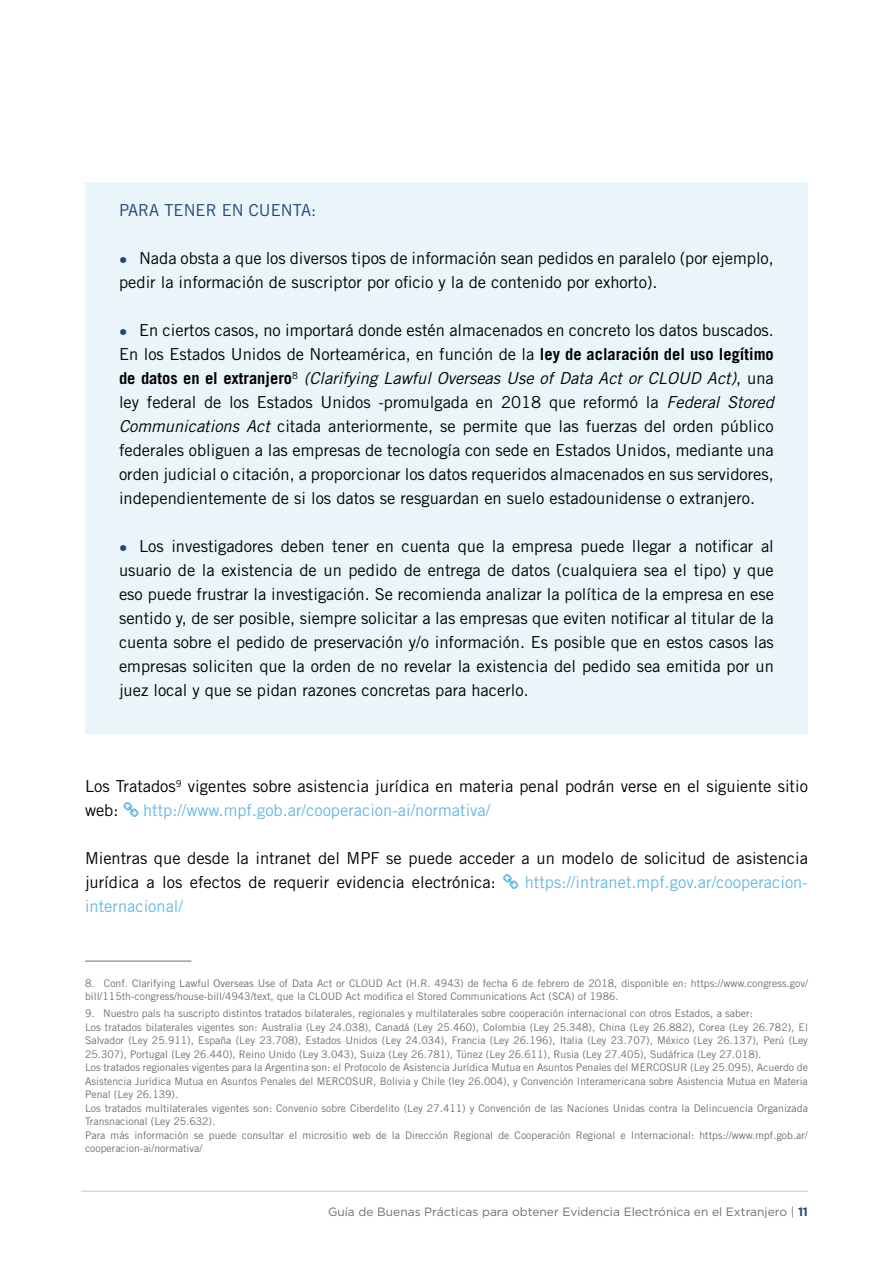
<style>
.page{position:relative;width:893px;height:1263px;background:#fff}
.page>*{position:absolute;margin:0;border:0;box-sizing:border-box;transform-origin:0 0}
.t1{font:16.5px/24px "Trade Gothic LT Std";color:#000}
.t2{font:16.5px "Trade Gothic LT Std";color:#68b8e5}
.t3{font:16.5px "Trade Gothic LT Std";color:#234379}
.t4{font:12px "Gotham";color:#706f6f}
.t5{font:10.5px/13.5px "Trade Gothic LT Std";color:#706f6f}
.s1{color:#234379}
.s2{font-weight:700}
.s3{font-style:italic}
.s4{font-weight:700;color:#27447b}
</style>
<div class="page">
<hr style="left:81px;top:1191px;width:727px;height:1px;background:#c8c8c8">
<div style="left:85px;top:183px;width:723px;height:46px;background:#e9f5f8"></div>
<div style="left:85px;top:207px;width:723px;height:46px;background:#e9f5f8"></div>
<div style="left:85px;top:231px;width:723px;height:70px;background:#e9f5f8"></div>
<div style="left:85px;top:279px;width:723px;height:46px;background:#e9f5f8"></div>
<div style="left:85px;top:303px;width:723px;height:214px;background:#e9f5f8"></div>
<div style="left:85px;top:495px;width:723px;height:46px;background:#e9f5f8"></div>
<div style="left:85px;top:519px;width:723px;height:190px;background:#e9f5f8"></div>
<div style="left:85px;top:687px;width:723px;height:46px;background:#e9f5f8"></div>
<hr style="left:85px;top:961px;width:106px;height:1px;background:#706f6f">
<p class="t3" style="left:119px;top:200px;width:199px">PARA TENER EN CUENTA:</p>
<p class="t1" style="left:119px;top:246px;width:656px"><span class="s1">•</span> Nada obsta a que los diversos tipos de información sean pedidos en paralelo (por ejemplo, pedir la información de suscriptor por oficio y la de contenido por exhorto).</p>
<p class="t1" style="left:119px;top:318px;width:656px;text-align:justify"><span class="s1">•</span> En ciertos casos, no importará donde estén almacenados en concreto los datos buscados.<br>En los Estados Unidos de Norteamérica, en función de la <span class="s2">ley de aclaración del uso legítimo de datos en el extranjero</span><sup>8</sup> <span class="s3">(Clarifying Lawful Overseas Use of Data Act or CLOUD Act)</span>, una ley federal de los Estados Unidos -promulgada en 2018 que reformó la <span class="s3">Federal Stored Communications Act</span> citada anteriormente, se permite que las fuerzas del orden pú blico federales obliguen a las empresas de tecnología con sede en Estados Unidos, mediante una orden judicial o citación, a proporcionar los datos requeridos almacenados en sus servidores, independientemente de si los datos se resguardan en suelo estadounidense o extranjero.</p>
<p class="t1" style="left:119px;top:534px;width:656px;text-align:justify"><span class="s1">•</span> Los investigadores deben tener en cuenta que la empresa puede llegar a notificar al usuario de la existencia de un pedido de entrega de datos (cualquiera sea el tipo) y que eso puede frustrar la investigación. Se recomienda analizar la política de la empresa en ese sentido y, de ser posible, siempre solicitar a las empresas que eviten notificar al titular de la cuenta sobre el pedido de preservación y/o información. Es posible que en estos casos las empresas soliciten que la orden de no revelar la existencia del pedido sea emitida por un juez local y que se pidan razones concretas para hacerlo.</p>
<p class="t1" style="left:85px;top:774px;width:724px">Los Tratados<sup>9</sup> vigentes sobre asistencia jurídica en materia penal podrán verse en el siguiente sitio web:</p>
<p class="t2" style="left:143px;top:800px;width:349px">http://www.mpf.gob.ar/cooperacion-ai/normativa/</p>
<p class="t1" style="left:85px;top:846px;width:724px">Mientras que desde la intranet del MPF se puede acceder a un modelo de solicitud de asistencia jurídica a los efectos de requerir evidencia electrónica:</p>
<p class="t2" style="left:525px;top:872px;width:285px">https://intranet.mpf.gov.ar/cooperacion-</p>
<p class="t2" style="left:85px;top:896px;width:100px">internacional/</p>
<p class="t5" style="left:85px;top:976px;width:724px">8. Conf. Clarifying Lawful Overseas Use of Data Act or CLOUD Act (H.R. 4943) de fecha 6 de febrero de 2018, disponible en: https://www.congress.gov/ bill/115th-congress/house-bill/4943/text, que la CLOUD Act modifica el Stored Communications Act (SCA) of 1986.</p>
<p class="t5" style="left:85px;top:1006px;width:724px">9. Nuestro país ha suscripto distintos tratados bilaterales, regionales y multilaterales sobre cooperación internacional con otros Estados, a saber:<br>Los tratados bilaterales vigentes son: Australia (Ley 24.038), Canadá (Ley 25.460), Colombia (Ley 25.348), China (Ley 26.882), Corea (Ley 26.782), El Salvador (Ley 25.911), España (Ley 23.708), Estados Unidos (Ley 24.034), Francia (Ley 26.196), Italia (Ley 23.707), México (Ley 26.137), Perú (Ley 25.307), Portugal (Ley 26.440), Reino Unido (Ley 3.043), Suiza (Ley 26.781), Tú nez (Ley 26.611), Rusia (Ley 27.405), Sudáfrica (Ley 27.018).<br>Los tratados regionales vigentes para la Argentina son: el Protocolo de Asistencia Jurídica Mutua en Asuntos Penales del MERCOSUR (Ley 25.095), Acuerdo de Asistencia Jurídica Mutua en Asuntos Penales del MERCOSUR, Bolivia y Chile (ley 26.004), y Convención Interamericana sobre Asistencia Mutua en Materia Penal (Ley 26.139).<br>Los tratados multilaterales vigentes son: Convenio sobre Ciberdelito (Ley 27.411) y Convención de las Naciones Unidas contra la Delincuencia Organizada Transnacional (Ley 25.632).<br>Para más información se puede consultar el micrositio web de la Dirección Regional de Cooperación Regional e Internacional: https://www.mpf.gob.ar/ cooperacion-ai/normativa/</p>
<p class="t4" style="left:328px;top:1204px;width:481px">Guía de Buenas Prácticas para obtener Evidencia Electrónica en el Extranjero | <span class="s4">11</span></p>
</div>
